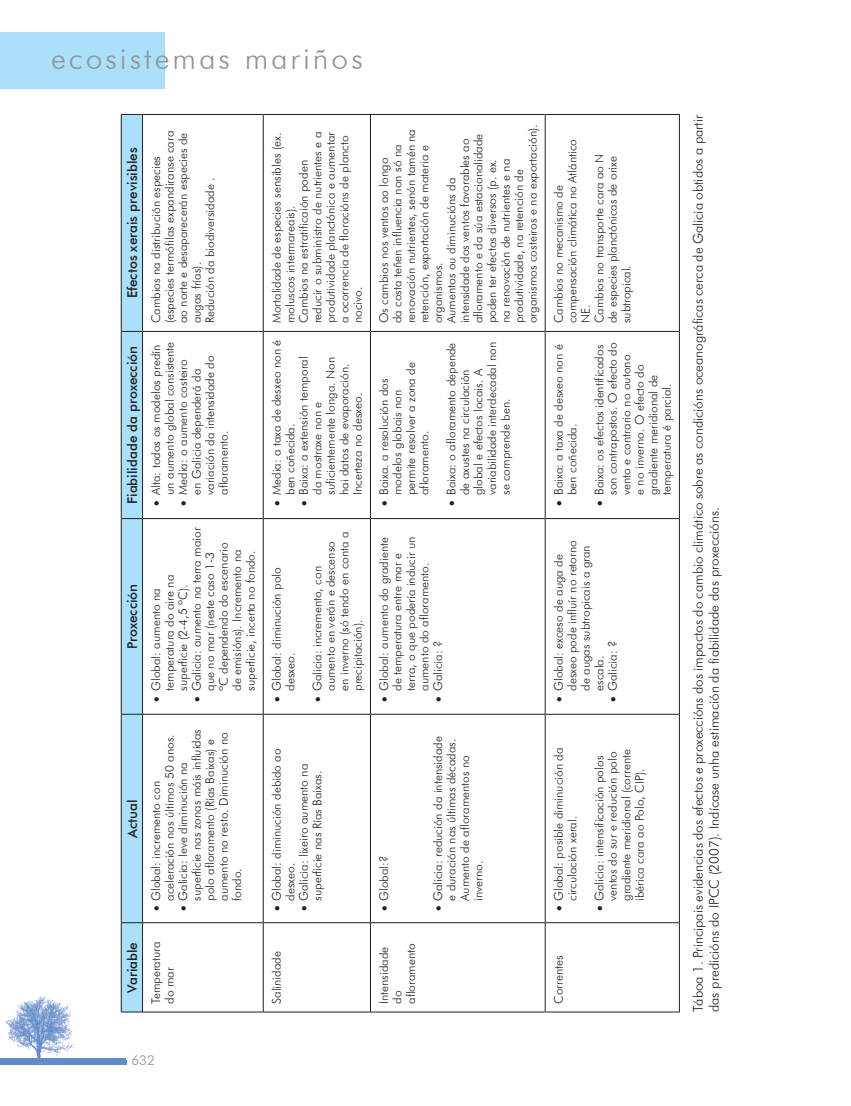
<style>
.page{position:relative;width:851px;height:1106px;background:#fff}
.page>*{position:absolute;margin:0;border:0;box-sizing:border-box;transform-origin:0 0}
.t1{font:300 30px "Futura BT";letter-spacing:.1em;color:#939598}
.t2{font:300 13.5px/16.2px "Futura BT";color:#231f20}
.t3{font:500 13.5px "Futura BT";color:#231f20}
.t4{font:300 13.5px "Futura BT";color:#939598}
.t5{font:300 12px/13.5px "Futura BT";color:#231f20}
</style>
<div class="page">
<div style="left:0;top:32px;width:165px;height:57px;background:#aae0f9"></div>
<img style="left:5px;top:971px;width:121px;height:87px">
<div style="left:0;top:1058px;width:126px;height:6px;background:#608cc8"></div>
<div style="left:121px;top:114px;width:21px;height:898px;background:#aae0f9"></div>
<hr style="left:142px;top:922px;width:1px;height:90px;background:#231f20">
<hr style="left:143px;top:1011px;width:120px;height:1px;background:#231f20">
<hr style="left:142px;top:714px;width:1px;height:208px;background:#231f20">
<hr style="left:143px;top:922px;width:120px;height:1px;background:#231f20">
<hr style="left:142px;top:518px;width:1px;height:196px;background:#231f20">
<hr style="left:143px;top:714px;width:120px;height:1px;background:#231f20">
<hr style="left:142px;top:331px;width:1px;height:187px;background:#231f20">
<hr style="left:143px;top:518px;width:120px;height:1px;background:#231f20">
<hr style="left:142px;top:114px;width:1px;height:217px;background:#231f20">
<hr style="left:143px;top:331px;width:120px;height:1px;background:#231f20">
<hr style="left:143px;top:114px;width:120px;height:1px;background:#231f20">
<hr style="left:263px;top:922px;width:1px;height:90px;background:#231f20">
<hr style="left:263px;top:1011px;width:107px;height:1px;background:#231f20">
<hr style="left:263px;top:714px;width:1px;height:208px;background:#231f20">
<hr style="left:263px;top:922px;width:107px;height:1px;background:#231f20">
<hr style="left:263px;top:518px;width:1px;height:196px;background:#231f20">
<hr style="left:263px;top:714px;width:107px;height:1px;background:#231f20">
<hr style="left:263px;top:331px;width:1px;height:187px;background:#231f20">
<hr style="left:263px;top:518px;width:107px;height:1px;background:#231f20">
<hr style="left:263px;top:114px;width:1px;height:217px;background:#231f20">
<hr style="left:263px;top:331px;width:107px;height:1px;background:#231f20">
<hr style="left:263px;top:114px;width:107px;height:1px;background:#231f20">
<hr style="left:370px;top:922px;width:1px;height:90px;background:#231f20">
<hr style="left:371px;top:1011px;width:173px;height:1px;background:#231f20">
<hr style="left:370px;top:714px;width:1px;height:208px;background:#231f20">
<hr style="left:371px;top:922px;width:173px;height:1px;background:#231f20">
<hr style="left:370px;top:518px;width:1px;height:196px;background:#231f20">
<hr style="left:371px;top:714px;width:173px;height:1px;background:#231f20">
<hr style="left:370px;top:331px;width:1px;height:187px;background:#231f20">
<hr style="left:371px;top:518px;width:173px;height:1px;background:#231f20">
<hr style="left:370px;top:114px;width:1px;height:217px;background:#231f20">
<hr style="left:371px;top:331px;width:173px;height:1px;background:#231f20">
<hr style="left:371px;top:114px;width:173px;height:1px;background:#231f20">
<hr style="left:544px;top:922px;width:1px;height:90px;background:#231f20">
<hr style="left:545px;top:1011px;width:134px;height:1px;background:#231f20">
<hr style="left:544px;top:714px;width:1px;height:208px;background:#231f20">
<hr style="left:545px;top:922px;width:134px;height:1px;background:#231f20">
<hr style="left:544px;top:518px;width:1px;height:196px;background:#231f20">
<hr style="left:545px;top:714px;width:134px;height:1px;background:#231f20">
<hr style="left:544px;top:331px;width:1px;height:187px;background:#231f20">
<hr style="left:545px;top:518px;width:134px;height:1px;background:#231f20">
<hr style="left:544px;top:114px;width:1px;height:217px;background:#231f20">
<hr style="left:545px;top:331px;width:134px;height:1px;background:#231f20">
<hr style="left:545px;top:114px;width:134px;height:1px;background:#231f20">
<hr style="left:679px;top:922px;width:1px;height:90px;background:#231f20">
<hr style="left:679px;top:714px;width:1px;height:208px;background:#231f20">
<hr style="left:679px;top:518px;width:1px;height:196px;background:#231f20">
<hr style="left:679px;top:331px;width:1px;height:187px;background:#231f20">
<hr style="left:679px;top:114px;width:1px;height:217px;background:#231f20">
<h1 class="t1" style="left:51px;top:40px;width:313px">ecosistemas mariños</h1>
<p class="t3" style="left:124px;top:298px;width:152px;rotate:-90deg">Efectos xerais previsibles</p>
<p class="t3" style="left:124px;top:504px;width:159px;rotate:-90deg">Fiabilidade da proxección</p>
<p class="t3" style="left:124px;top:649px;width:67px;rotate:-90deg">Proxección</p>
<p class="t5" style="left:149px;top:323px;width:194px;rotate:-90deg">Cambios na distribución especies (especies termófilas expandiranse cara ao norte e desaparecerán especies de augas frías).<br>Redución da biodiversidade .</p>
<p class="t5" style="left:149px;top:505px;width:165px;text-align:right;rotate:-90deg">• Alta: todos os modelos predín un aumento global consistente</p>
<p class="t5" style="left:176px;top:495px;width:141px;text-indent:-11px;rotate:-90deg">• Media: o aumento costeiro en Galicia dependerá da variación da intensidade do afloramento.</p>
<p class="t5" style="left:189px;top:691px;width:165px;text-indent:-11px;rotate:-90deg">• Galicia: aumento na terra maior que no mar (neste caso 1-3<br>ºC dependendo do escenario de emisións). Incremento na superficie, incerta no fondo.</p>
<p class="t5" style="left:149px;top:691px;width:118px;text-indent:-11px;rotate:-90deg">• Global: aumento na temperatura do aire na superficie (2-4,5 ºC).</p>
<p class="t3" style="left:124px;top:837px;width:40px;rotate:-90deg">Actual</p>
<p class="t5" style="left:149px;top:900px;width:168px;text-indent:-11px;rotate:-90deg">• Global: incremento con aceleración nos últimos 50 anos.</p>
<p class="t5" style="left:176px;top:900px;width:173px;text-indent:-11px;rotate:-90deg">• Galicia: leve diminución na superficie nas zonas máis influídas polo afloramento (Rías Baixas) e aumento no resto. Diminución no fondo.</p>
<p class="t3" style="left:124px;top:992px;width:52px;rotate:-90deg">Variable</p>
<p class="t5" style="left:149px;top:1003px;width:64px;rotate:-90deg">Temperatura do mar</p>
<p class="t5" style="left:270px;top:323px;width:193px;rotate:-90deg">Mortalidade de especies sensibles (ex. moluscos intermareais).<br>Cambios na estratificaión poden reducir o subministro de nutrientes e a produtividade planctónica e aumentar a ocorrencia de floracións de plancto nocivo.</p>
<p class="t5" style="left:270px;top:495px;width:157px;text-indent:-11px;rotate:-90deg">• Media: a taxa de desxeo non é ben coñecida.</p>
<p class="t5" style="left:297px;top:495px;width:140px;text-indent:-11px;rotate:-90deg">• Baixa: a extensión temporal da mostraxe non e suficientemente longa. Non hai datos de evaporación.<br>Incerteza no desxeo.</p>
<p class="t5" style="left:270px;top:691px;width:125px;text-indent:-11px;rotate:-90deg">• Global: diminución polo desxeo.</p>
<p class="t5" style="left:310px;top:691px;width:161px;text-indent:-11px;rotate:-90deg">• Galicia: incremento, con aumento en verán e descenso en inverno (só tendo en conta a precipitación).</p>
<p class="t5" style="left:270px;top:900px;width:154px;text-indent:-11px;rotate:-90deg">• Global: diminución debido ao desxeo.</p>
<p class="t5" style="left:297px;top:911px;width:149px;text-align:center;rotate:-90deg">• Galicia: lixeiro aumento na superficie nas Rías Baixas.</p>
<p class="t5" style="left:270px;top:1004px;width:54px;rotate:-90deg">Salinidade</p>
<p class="t5" style="left:377px;top:323px;width:200px;rotate:-90deg">Os cambios nos ventos ao longo<br>da costa teñen influencia non só na renovación nutrientes, senón tamén na retención, exportación de materia e organismos.<br>Aumentos ou diminucións da intensidade dos ventos favorables ao afloramento e da súa estacionalidade poden ter efectos diversos (p. ex.<br>na renovación de nutrientes e na produtividade, na retención de organismos costeiros e na exportación).</p>
<p class="t5" style="left:377px;top:495px;width:134px;text-indent:-11px;rotate:-90deg">• Baixa. a resolución dos modelos globais non permite resolver a zona de afloramento.</p>
<p class="t5" style="left:444px;top:495px;width:154px;text-indent:-11px;rotate:-90deg">• Baixa: o afloramento depende de axustes na circulación global e efectos locais. A variabilidade interdecadal non se comprende ben.</p>
<p class="t5" style="left:377px;top:691px;width:156px;text-indent:-11px;rotate:-90deg">• Global: aumento do gradiente de temperatura entre mar e terra, o que podería inducir un aumento do afloramento.</p>
<p class="t5" style="left:431px;top:701px;width:62px;rotate:-90deg">• Galicia: ?</p>
<p class="t5" style="left:377px;top:911px;width:57px;rotate:-90deg">• Global:?</p>
<p class="t5" style="left:377px;top:1004px;width:62px;rotate:-90deg">Intensidade do afloramento</p>
<p class="t5" style="left:431px;top:900px;width:166px;text-indent:-11px;rotate:-90deg">• Galicia: redución da intensidade e duración nas últimas décadas.<br>Aumento de afloramentos no inverno.</p>
<p class="t5" style="left:551px;top:323px;width:186px;rotate:-90deg">Cambios no mecanismo de compensación climática no Atlántico<br>NE.<br>Cambios no transporte cara ao N de especies planctónicas de orixe subtropical.</p>
<p class="t5" style="left:551px;top:495px;width:152px;text-indent:-11px;rotate:-90deg">• Baixa: a taxa de desxeo non é ben coñecida.</p>
<p class="t5" style="left:592px;top:495px;width:154px;text-indent:-11px;rotate:-90deg">• Baixa: os efectos identificados son contrapostos. O efecto do vento e contrario no outono<br>e no inverno. O efecto do gradiente meridional de temperatura é parcial.</p>
<p class="t5" style="left:551px;top:691px;width:152px;text-indent:-11px;rotate:-90deg">• Global: exceso de auga de desxeo pode influír no retorno de augas subtropicais a gran escala.</p>
<p class="t5" style="left:605px;top:701px;width:62px;rotate:-90deg">• Galicia: ?</p>
<p class="t5" style="left:551px;top:900px;width:155px;text-indent:-11px;rotate:-90deg">• Global: posible diminución da circulación xeral.</p>
<p class="t5" style="left:592px;top:900px;width:153px;text-indent:-11px;rotate:-90deg">• Galicia: intensificación polos ventos do sur e redución polo gradiente meridional (corrente ibérica cara ao Polo, CIP).</p>
<p class="t5" style="left:551px;top:1004px;width:50px;rotate:-90deg">Correntes</p>
<p class="t4" style="left:131px;top:1051px;width:25px">632</p>
<p class="t2" style="left:689px;top:1012px;width:899px;rotate:-90deg">Táboa 1. Principais evidencias dos efectos e proxeccións dos impactos do cambio climático sobre as condicións oceanográficas cerca de Galicia obtidos a partir das predicións do IPCC (2007). Indícase unha estimación da fiabilidade das proxeccións.</p>
</div>
